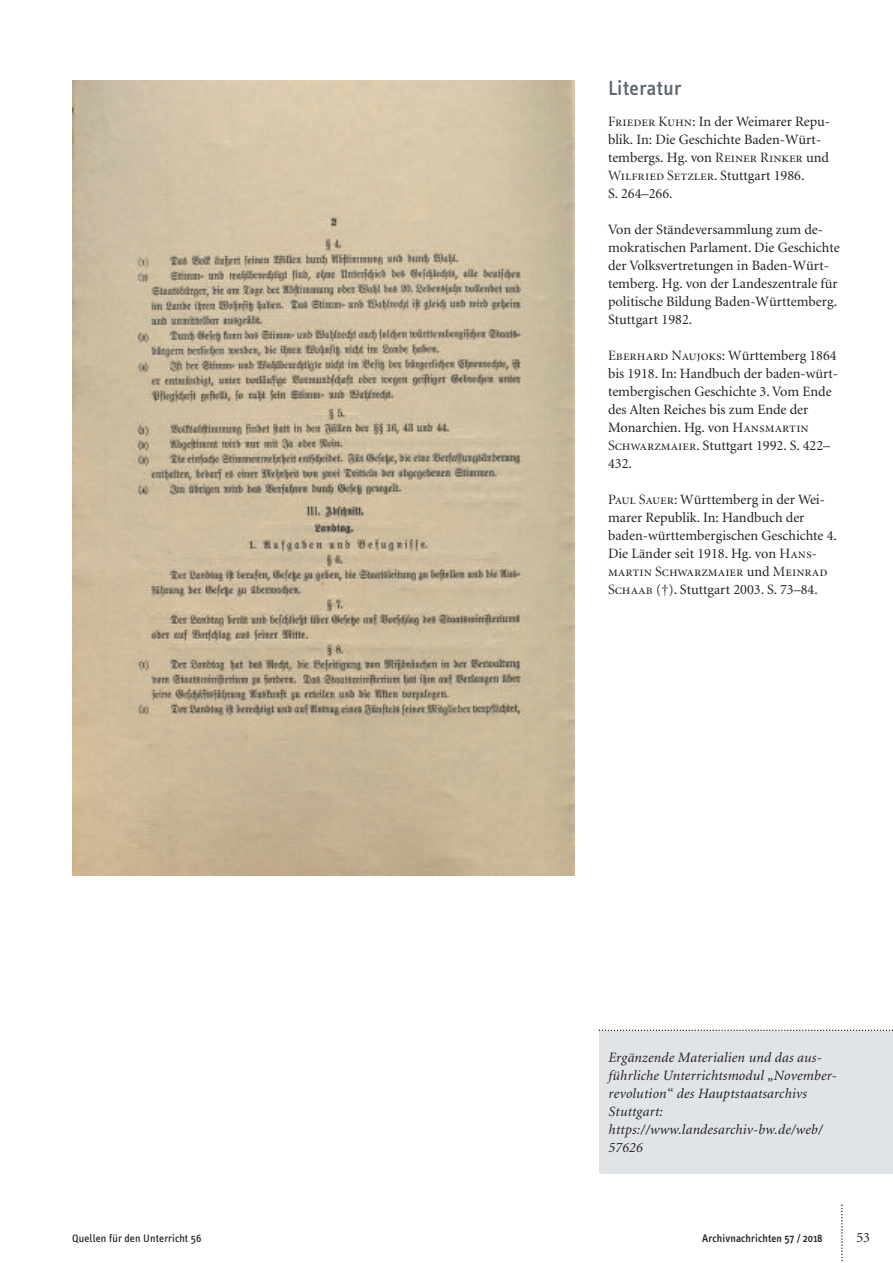
<style>
.page{position:relative;width:893px;height:1263px;background:#fff}
.page>*{position:absolute;margin:0;border:0;box-sizing:border-box;transform-origin:0 0}
.t1{font:500 21px "Info Text";letter-spacing:.02em;color:#5a676e}
.t2{font:14.25px/18px "Minion";color:#231f20}
.t3{font:italic 14.25px/18px "Minion";letter-spacing:.015em;color:#231f20}
.t4{font:14.25px "Minion Display Regular SC";color:#231f20}
.t5{font:11.25px "Info Text";letter-spacing:.015em;color:#231f20}
.t6{font:500 11.25px "Info Text";letter-spacing:.015em;color:#231f20}
.s1{font-family:"Minion Display Regular SC"}
.s2{font-family:"Minion"}
</style>
<div class="page">
<svg style="left:841px;top:1204px;width:2px;height:58px"></svg>
<img style="left:72px;top:81px;width:502px;height:794px">
<div style="left:600px;top:1031px;width:293px;height:143px;background:#e0e4e7"></div>
<svg style="left:599px;top:1029px;width:294px;height:2px"></svg>
<p class="t5" style="left:72px;top:1234px;width:131px">Quellen für den Unterricht 56</p>
<h1 class="t1" style="left:608px;top:80px;width:75px">Literatur</h1>
<p class="t2" style="left:608px;top:114px;width:223px"><span class="s1">Frieder Kuhn</span>: In der Weimarer Repu&shy;blik. In: Die Geschichte Baden-Würt&shy;tembergs. Hg. von <span class="s1">Reiner Rinker</span> und</p>
<p class="t4" style="left:608px;top:170px;width:198px">Wilfried Setzler<span class="s2">. Stuttgart 1986.</span></p>
<p class="t2" style="left:608px;top:186px;width:66px">S. 264–266.</p>
<p class="t2" style="left:608px;top:222px;width:233px">Von der Ständeversammlung zum de&shy;mokratischen Parlament. Die Geschichte der Volksvertretungen in Baden-Würt&shy;temberg. Hg. von der Landeszentrale für politische Bildung Baden-Württemberg.<br>Stuttgart 1982.</p>
<p class="t2" style="left:608px;top:348px;width:231px"><span class="s1">Eberhard Naujoks</span>: Württemberg 1864 bis 1918. In: Handbuch der baden-würt&shy;tembergischen Geschichte 3. Vom Ende des Alten Reiches bis zum Ende der<br>Monarchien. Hg. von <span class="s1">Hansmartin<br>Schwarzmaier</span>. Stuttgart 1992. S. 422–<br>432.</p>
<p class="t2" style="left:608px;top:492px;width:230px"><span class="s1">Paul Sauer</span>: Württemberg in der Wei&shy;marer Republik. In: Handbuch der baden-württembergischen Geschichte 4.<br>Die Länder seit 1918. Hg. von <span class="s1">Hans-</span></p>
<p class="t4" style="left:608px;top:566px;width:221px">martin Schwarzmaier <span class="s2">und</span> Meinrad</p>
<p class="t2" style="left:608px;top:582px;width:211px"><span class="s1">Schaab</span> (†). Stuttgart 2003. S. 73–84.</p>
<p class="t3" style="left:609px;top:1050px;width:230px">Ergänzende Materialien und das aus&shy;führliche Unterrichtsmodul „November&shy;revolution“ des Hauptstaatsarchivs<br>Stuttgart: https://www.landesarchiv-bw.de/web/<br>57626</p>
<p class="t6" style="left:702px;top:1234px;width:122px">Archivnachrichten 57 / 2018</p>
<p class="t2" style="left:856px;top:1230px;width:15px">53</p>
</div>
